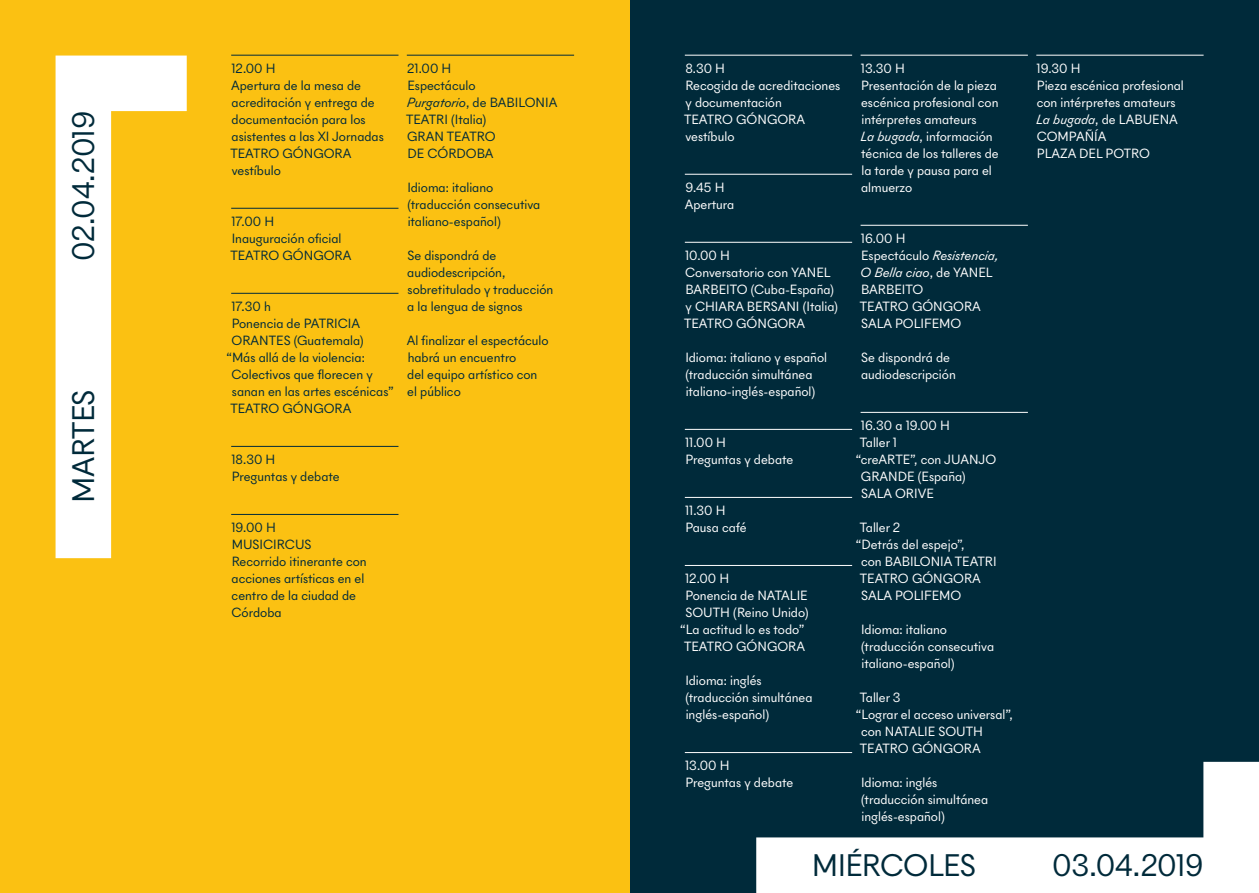
<style>
.page{position:relative;width:1259px;height:893px;background:#fff}
.page>*{position:absolute;margin:0;border:0;box-sizing:border-box;transform-origin:0 0}
.t1{font:31.5px "New Paris Skyline";letter-spacing:-.02em;color:#002a3a}
.t2{font:13.5px/17px "New Paris Skyline";color:#fff}
.t3{font:13.5px/17px "New Paris Skyline";color:#002a3a}
.s1{font-style:italic}
</style>
<div class="page">
<div style="left:629px;top:0;width:630px;height:893px;background:#002a3a"></div>
<div style="left:0;top:0;width:629px;height:893px;background:#fbc112"></div>
<svg style="left:756px;top:762px;width:503px;height:131px"></svg>
<svg style="left:56px;top:56px;width:131px;height:502px"></svg>
<hr style="left:407px;top:55px;width:167px;height:1px;background:#002a3a">
<hr style="left:1036px;top:55px;width:167px;height:1px;background:#fff">
<hr style="left:685px;top:55px;width:167px;height:1px;background:#fff">
<hr style="left:685px;top:174px;width:167px;height:1px;background:#fff">
<hr style="left:685px;top:242px;width:167px;height:1px;background:#fff">
<hr style="left:685px;top:429px;width:167px;height:1px;background:#fff">
<hr style="left:685px;top:497px;width:167px;height:1px;background:#fff">
<hr style="left:685px;top:565px;width:167px;height:1px;background:#fff">
<hr style="left:685px;top:752px;width:167px;height:1px;background:#fff">
<hr style="left:231px;top:55px;width:167px;height:1px;background:#002a3a">
<hr style="left:231px;top:208px;width:167px;height:1px;background:#002a3a">
<hr style="left:231px;top:293px;width:167px;height:1px;background:#002a3a">
<hr style="left:231px;top:446px;width:167px;height:1px;background:#002a3a">
<hr style="left:231px;top:514px;width:167px;height:1px;background:#002a3a">
<hr style="left:860px;top:55px;width:168px;height:1px;background:#fff">
<hr style="left:860px;top:225px;width:168px;height:1px;background:#fff">
<hr style="left:860px;top:412px;width:168px;height:1px;background:#fff">
<h1 class="t1" style="left:64px;top:261px;width:152px;rotate:-90deg">02.04.2019</h1>
<h1 class="t1" style="left:64px;top:503px;width:115px;rotate:-90deg">MARTES</h1>
<p class="t3" style="left:230px;top:59px;width:155px">12.00 H<br>Apertura de la mesa de acreditación y entrega de documentación para los asistentes a las XI Jornadas<br>TEATRO GÓNGORA vestíbulo</p>
<p class="t3" style="left:230px;top:212px;width:123px">17.00 H<br>Inauguración oficial<br>TEATRO GÓNGORA</p>
<p class="t3" style="left:231px;top:297px;width:41px">17.30 h</p>
<p class="t3" style="left:232px;top:315px;width:130px">Ponencia de PATRICIA</p>
<p class="t3" style="left:231px;top:332px;width:134px">ORANTES (Guatemala)</p>
<p class="t3" style="left:226px;top:349px;width:140px">“Más allá de la violencia:</p>
<p class="t3" style="left:231px;top:366px;width:143px">Colectivos que florecen y</p>
<p class="t3" style="left:232px;top:383px;width:163px">sanan en las artes escénicas”</p>
<p class="t3" style="left:230px;top:400px;width:123px">TEATRO GÓNGORA</p>
<p class="t3" style="left:406px;top:59px;width:153px">21.00 H<br>Espectáculo<br><span class="s1">Purgatorio</span>, de BABILONIA<br>TEATRI (Italia)<br>GRAN TEATRO<br>DE CÓRDOBA</p>
<p class="t3" style="left:407px;top:178px;width:134px">Idioma: italiano (traducción consecutiva italiano-español)</p>
<p class="t3" style="left:407px;top:246px;width:147px">Se dispondrá de audiodescripción, sobretitulado y traducción a la lengua de signos</p>
<p class="t3" style="left:407px;top:332px;width:143px">Al finalizar el espectáculo habrá un encuentro<br>del equipo artístico con el público</p>
<p class="t3" style="left:231px;top:451px;width:110px">18.30 H<br>Preguntas y debate</p>
<p class="t3" style="left:231px;top:519px;width:137px">19.00 H<br>MUSICIRCUS<br>Recorrido itinerante con acciones artísticas en el centro de la ciudad de<br>Córdoba</p>
<p class="t2" style="left:684px;top:59px;width:158px">8.30 H<br>Recogida de acreditaciones y documentación<br>TEATRO GÓNGORA vestíbulo</p>
<p class="t2" style="left:860px;top:59px;width:140px">13.30 H<br>Presentación de la pieza escénica profesional con intérpretes amateurs<br><span class="s1">La bugada</span>, información técnica de los talleres de la tarde y pausa para el almuerzo</p>
<p class="t2" style="left:1036px;top:59px;width:149px">19.30 H<br>Pieza escénica profesional con intérpretes amateurs<br><span class="s1">La bugada</span>, de LABUENA<br>COMPAÑÍA<br>PLAZA DEL POTRO</p>
<p class="t2" style="left:685px;top:178px;width:51px">9.45 H<br>Apertura</p>
<p class="t2" style="left:684px;top:246px;width:155px">10.00 H<br>Conversatorio con YANEL<br>BARBEITO (Cuba-España) y CHIARA BERSANI (Italia)<br>TEATRO GÓNGORA</p>
<p class="t2" style="left:685px;top:349px;width:143px">Idioma: italiano y español (traducción simultánea italiano-inglés-español)</p>
<p class="t2" style="left:685px;top:434px;width:110px">11.00 H<br>Preguntas y debate</p>
<p class="t2" style="left:685px;top:502px;width:63px">11.30 H<br>Pausa café</p>
<p class="t2" style="left:860px;top:229px;width:140px">16.00 H<br>Espectáculo <span class="s1">Resistencia,<br>O Bella ciao</span>, de YANEL<br>BARBEITO<br>TEATRO GÓNGORA<br>SALA POLIFEMO</p>
<p class="t2" style="left:861px;top:349px;width:96px">Se dispondrá de audiodescripción</p>
<p class="t2" style="left:861px;top:417px;width:91px">16.30 a 19.00 H</p>
<p class="t2" style="left:860px;top:434px;width:39px">Taller 1</p>
<p class="t2" style="left:856px;top:451px;width:142px">“creARTE”, con JUANJO</p>
<p class="t2" style="left:861px;top:468px;width:106px">GRANDE (España)</p>
<p class="t2" style="left:861px;top:485px;width:74px">SALA ORIVE</p>
<p class="t2" style="left:860px;top:519px;width:42px">Taller 2</p>
<p class="t2" style="left:856px;top:536px;width:110px">“Detrás del espejo”,</p>
<p class="t2" style="left:861px;top:553px;width:137px">con BABILONIA TEATRI</p>
<p class="t2" style="left:860px;top:570px;width:123px">TEATRO GÓNGORA</p>
<p class="t2" style="left:861px;top:587px;width:102px">SALA POLIFEMO</p>
<p class="t2" style="left:861px;top:621px;width:134px">Idioma: italiano (traducción consecutiva italiano-español)</p>
<p class="t2" style="left:860px;top:689px;width:42px">Taller 3</p>
<p class="t2" style="left:856px;top:706px;width:158px">“Lograr el acceso universal”,</p>
<p class="t2" style="left:861px;top:723px;width:123px">con NATALIE SOUTH</p>
<p class="t2" style="left:860px;top:740px;width:123px">TEATRO GÓNGORA</p>
<p class="t2" style="left:861px;top:774px;width:129px">Idioma: inglés (traducción simultánea inglés-español)</p>
<h1 class="t1" style="left:812px;top:846px;width:166px">MIÉRCOLES</h1>
<h1 class="t1" style="left:1052px;top:846px;width:153px">03.04.2019</h1>
<p class="t2" style="left:685px;top:570px;width:46px">12.00 H</p>
<p class="t2" style="left:685px;top:587px;width:124px">Ponencia de NATALIE</p>
<p class="t2" style="left:685px;top:604px;width:124px">SOUTH (Reino Unido)</p>
<p class="t2" style="left:680px;top:621px;width:125px">“La actitud lo es todo”</p>
<p class="t2" style="left:684px;top:638px;width:123px">TEATRO GÓNGORA</p>
<p class="t2" style="left:685px;top:672px;width:129px">Idioma: inglés (traducción simultánea inglés-español)</p>
<p class="t2" style="left:685px;top:757px;width:110px">13.00 H<br>Preguntas y debate</p>
</div>
